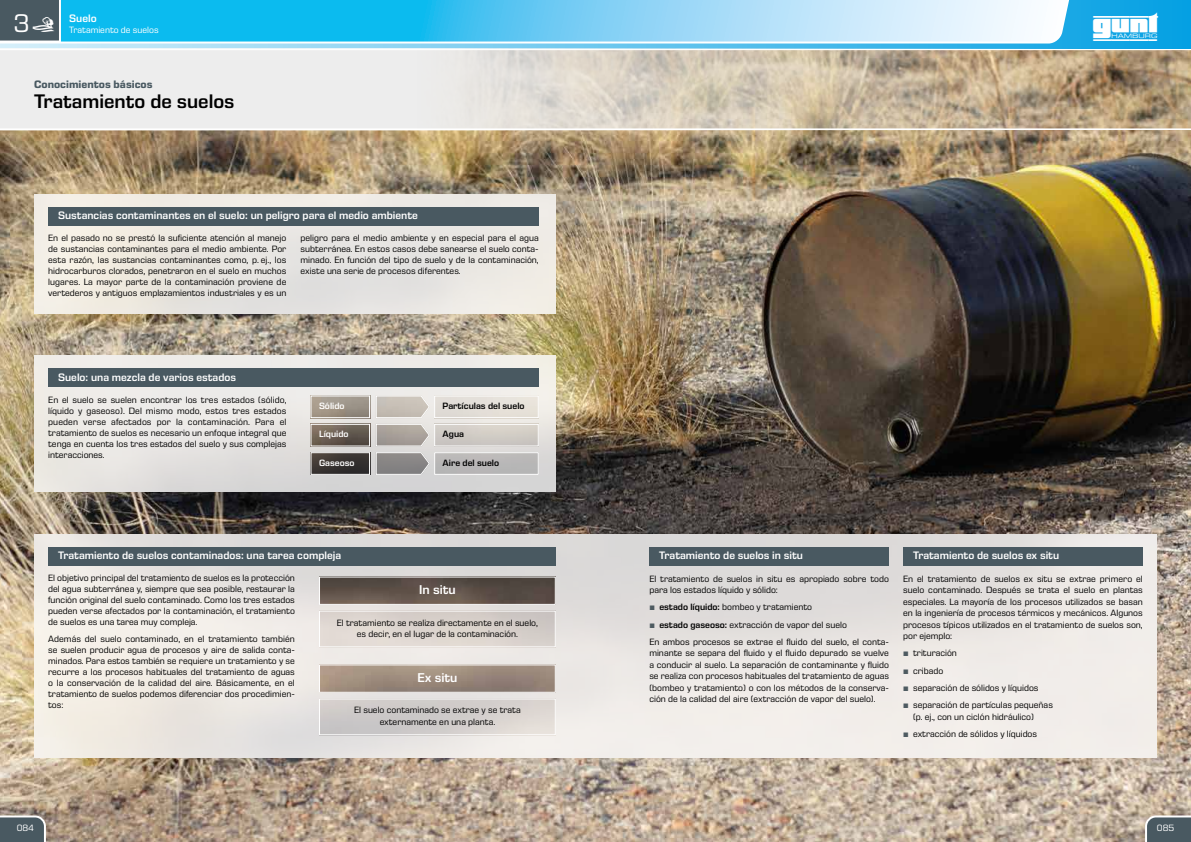
<style>
.page{position:relative;width:1191px;height:842px;background:#fff}
.page>*{position:absolute;margin:0;border:0;box-sizing:border-box;transform-origin:0 0}
.t1{font:700 39.8px "gunt 2 E Symbol";color:#fff}
.t2{font:26px "Eurostile Next LT Pro";color:#fff}
.t3{font:600 20px "Eurostile Next LT Pro";color:#000}
.t4{font:600 13px "Eurostile Next LT Pro";color:#fff}
.t5{font:600 11px "Eurostile Next LT Pro";color:#fff}
.t6{font:700 11px "Eurostile Next LT Pro";color:#495961}
.t7{font:9.3px/11px "Eurostile Next LT Pro";color:#000;text-align:justify}
.t8{font:600 9.3px "Eurostile Next LT Pro";color:#000}
.t9{font:9.3px "Eurostile Next LT Pro";color:#fff}
.t10{font:600 9.3px "Eurostile Next LT Pro";color:#fff}
.s1{color:#4e5b61}
.s2{font-weight:600}
</style>
<div class="page">
<img style="left:0;top:130px;width:1191px;height:712px">
<img style="left:34px;top:356px;width:522px;height:136px">
<img style="left:34px;top:534px;width:1123px;height:223px">
<img style="left:34px;top:194px;width:522px;height:120px">
<div style="left:48px;top:547px;width:508px;height:18px;background:#495961"></div>
<div style="left:48px;top:207px;width:491px;height:18px;background:#495961"></div>
<div style="left:48px;top:368px;width:491px;height:19px;background:#495961"></div>
<div style="left:649px;top:547px;width:240px;height:18px;background:#495961"></div>
<div style="left:903px;top:547px;width:239px;height:18px;background:#495961"></div>
<img style="left:321px;top:612px;width:233px;height:33px">
<div style="left:319px;top:610px;width:237px;height:37px;border:1px solid #fff"></div>
<img style="left:321px;top:700px;width:233px;height:33px">
<div style="left:319px;top:698px;width:237px;height:37px;border:1px solid #fff"></div>
<img style="left:321px;top:578px;width:233px;height:25px">
<div style="left:319px;top:576px;width:237px;height:29px;border:1px solid #fff"></div>
<img style="left:312px;top:397px;width:56px;height:19px">
<div style="left:310px;top:395px;width:60px;height:23px;border:1px solid #fff"></div>
<img style="left:312px;top:426px;width:56px;height:18px">
<div style="left:310px;top:424px;width:60px;height:22px;border:1px solid #fff"></div>
<img style="left:312px;top:454px;width:56px;height:19px">
<div style="left:310px;top:452px;width:60px;height:23px;border:1px solid #fff"></div>
<img style="left:321px;top:666px;width:233px;height:25px">
<div style="left:319px;top:664px;width:237px;height:29px;border:1px solid #fff"></div>
<div style="left:436px;top:397px;width:101px;height:19px;background:#e4dfd8"></div>
<div style="left:434px;top:395px;width:105px;height:23px;border:1px solid #fff"></div>
<img style="left:436px;top:426px;width:101px;height:18px">
<div style="left:434px;top:424px;width:105px;height:22px;border:1px solid #fff"></div>
<div style="left:436px;top:454px;width:101px;height:19px;background:#b8b7b7"></div>
<div style="left:434px;top:452px;width:105px;height:23px;border:1px solid #fff"></div>
<svg style="left:375px;top:395px;width:55px;height:80px;background:#bbb7b2"></svg>
<div style="left:0;top:0;width:1191px;height:48px;background:linear-gradient(to right,#d7effa,#04a0e3)"></div>
<svg style="left:0;top:0;width:1073px;height:45px;background:#73d2f5"></svg>
<svg style="left:0;top:48px;width:1191px;height:81px;background:#d7cfc2"></svg>
<svg style="left:1144px;top:814px;width:47px;height:28px"></svg>
<svg style="left:0;top:814px;width:47px;height:28px"></svg>
<svg style="left:1093px;top:16px;width:18px;height:25px"></svg>
<svg style="left:0;top:0;width:61px;height:43px;background:#58676e"></svg>
<h2 class="t2" style="left:13px;top:9px;width:17px">3</h2>
<p class="t5" style="left:69px;top:12px;width:29px">Suelo</p>
<p class="t9" style="left:69px;top:24px;width:91px">Tratamiento de suelos</p>
<p class="t6" style="left:34px;top:78px;width:120px">Conocimientos básicos</p>
<h3 class="t3" style="left:34px;top:90px;width:202px">Tratamiento de suelos</h3>
<p class="t5" style="left:58px;top:209px;width:361px">Sustancias contaminantes en el suelo: un peligro para el medio ambiente</p>
<p class="t7" style="left:48px;top:232px;width:240px">En el pasado no se prestó la suficiente atención al manejo de sustancias contaminantes para el medio ambiente. Por esta razón, las sustancias contaminantes como, p. ej., los hidrocarburos clorados, penetraron en el suelo en muchos lugares. La mayor parte de la contaminación proviene de vertederos y antiguos emplazamientos industriales y es un</p>
<p class="t7" style="left:300px;top:232px;width:240px">peligro para el medio ambiente y en especial para el agua subterránea. En estos casos debe sanearse el suelo conta&shy;minado. En función del tipo de suelo y de la contaminación, existe una serie de procesos diferentes.</p>
<p class="t5" style="left:58px;top:371px;width:179px">Suelo: una mezcla de varios estados</p>
<p class="t7" style="left:48px;top:394px;width:240px">En el suelo se suelen encontrar los tres estados (sólido, líquido y gaseoso). Del mismo modo, estos tres estados pueden verse afectados por la contaminación. Para el tratamiento de suelos es necesario un enfoque integral que tenga en cuenta los tres estados del suelo y sus complejas interacciones.</p>
<p class="t10" style="left:319px;top:401px;width:27px">Sólido</p>
<p class="t10" style="left:319px;top:429px;width:31px">Líquido</p>
<p class="t10" style="left:319px;top:457px;width:37px">Gaseoso</p>
<p class="t8" style="left:442px;top:401px;width:83px">Partículas del suelo</p>
<p class="t8" style="left:442px;top:429px;width:23px">Agua</p>
<p class="t8" style="left:442px;top:457px;width:58px">Aire del suelo</p>
<p class="t5" style="left:58px;top:549px;width:284px">Tratamiento de suelos contaminados: una tarea compleja</p>
<p class="t7" style="left:48px;top:572px;width:248px">El objetivo principal del tratamiento de suelos es la protección del agua subterránea y, siempre que sea posible, restaurar la función original del suelo contaminado. Como los tres estados pueden verse afectados por la contaminación, el tratamiento de suelos es una tarea muy compleja.</p>
<p class="t7" style="left:48px;top:633px;width:248px">Además del suelo contaminado, en el tratamiento también se suelen producir agua de procesos y aire de salida conta&shy;minados. Para estos también se requiere un tratamiento y se recurre a los procesos habituales del tratamiento de aguas o la conservación de la calidad del aire. Básicamente, en el tratamiento de suelos podemos diferenciar dos procedimien&shy;tos:</p>
<h3 class="t4" style="left:419px;top:582px;width:38px">In situ</h3>
<p class="t7" style="left:337px;top:617px;width:203px;line-height:11.5px;text-align:center">El tratamiento se realiza directamente en el suelo, es decir, en el lugar de la contaminación.</p>
<h3 class="t4" style="left:417px;top:670px;width:41px">Ex situ</h3>
<p class="t7" style="left:354px;top:705px;width:168px;line-height:11.5px;text-align:center">El suelo contaminado se extrae y se trata externamente en una planta.</p>
<h1 class="t1" style="left:1111px;top:7px;width:51px">◆■▼</h1>
<p class="t5" style="left:659px;top:549px;width:145px">Tratamiento de suelos in situ</p>
<p class="t7" style="left:649px;top:573px;width:241px;line-height:11.5px">El tratamiento de suelos in situ es apropiado sobre todo para los estados líquido y sólido:</p>
<p class="t7" style="left:649px;top:602px;width:164px"><span class="s1">•</span> <span class="s2">estado líquido:</span> bombeo y tratamiento</p>
<p class="t7" style="left:649px;top:616px;width:241px;line-height:17.3px"><span class="s1">•</span> <span class="s2">estado gaseoso:</span> extracción de vapor del suelo<br>En ambos procesos se extrae el fluido del suelo, el conta-</p>
<p class="t7" style="left:649px;top:647px;width:241px;line-height:11.5px">minante se separa del fluido y el fluido depurado se vuelve a conducir al suelo. La separación de contaminante y fluido se realiza con procesos habituales del tratamiento de aguas (bombeo y tratamiento) o con los métodos de la conserva&shy;ción de la calidad del aire (extracción de vapor del suelo).</p>
<p class="t5" style="left:913px;top:549px;width:148px">Tratamiento de suelos ex situ</p>
<p class="t7" style="left:903px;top:573px;width:241px;line-height:11.5px">En el tratamiento de suelos ex situ se extrae primero el suelo contaminado. Después se trata el suelo en plantas especiales. La mayoría de los procesos utilizados se basan en la ingeniería de procesos térmicos y mecánicos. Algunos procesos típicos utilizados en el tratamiento de suelos son, por ejemplo:</p>
<p class="t7" style="left:903px;top:648px;width:55px"><span class="s1">•</span> trituración</p>
<p class="t7" style="left:903px;top:665px;width:42px"><span class="s1">•</span> cribado</p>
<p class="t7" style="left:903px;top:682px;width:137px"><span class="s1">•</span> separación de sólidos y líquidos</p>
<p class="t7" style="left:913px;top:699px;width:141px;line-height:11.5px;text-indent:-10px"><span class="s1">•</span> separación de partículas pequeñas (p. ej., con un ciclón hidráulico)</p>
<p class="t7" style="left:903px;top:728px;width:135px"><span class="s1">•</span> extracción de sólidos y líquidos</p>
<p class="t9" style="left:17px;top:823px;width:19px">084</p>
<p class="t9" style="left:1157px;top:823px;width:19px">085</p>
</div>
